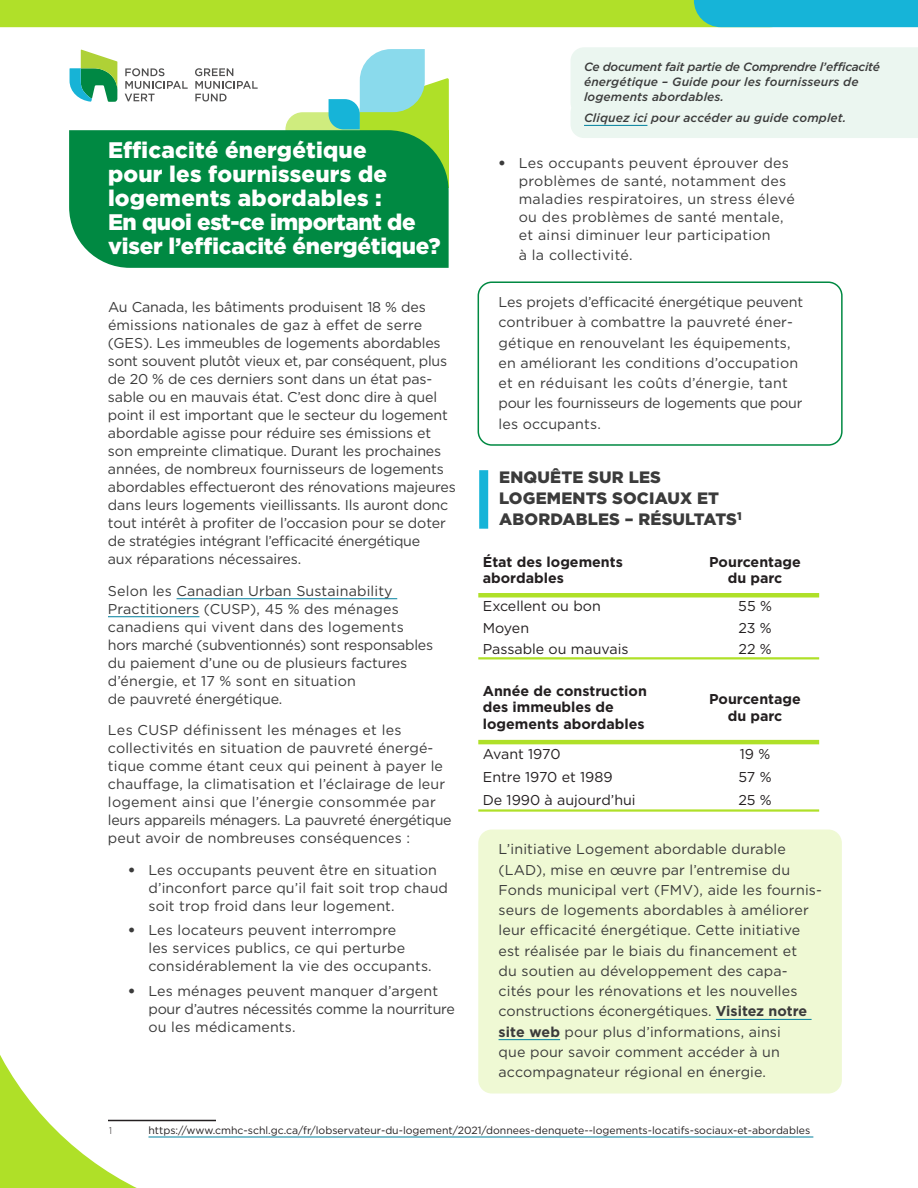
<style>
.page{position:relative;width:918px;height:1188px;background:#fff}
.page>*{position:absolute;margin:0;border:0;box-sizing:border-box;transform-origin:0 0}
.t1{font:900 22.5px/24px "Gotham";letter-spacing:.01em;color:#fff}
.t2{font:900 16.5px/21px "Gotham";letter-spacing:.01em;color:#3b3b3b}
.Body{font:14.25px/18px "Gotham";letter-spacing:-.005em;color:#3b3b3b}
.Hightlight_end-section{font:14.25px/20.2px "Gotham";letter-spacing:.01em;color:#3b3b3b}
.Highlight{font:14.25px/20.2px "Gotham";letter-spacing:.01em;color:#3b3b3b}
.Body-2{font:14.25px/18px "Gotham";letter-spacing:.02em;color:#3b3b3b}
.table_title{font:700 14.25px/16.5px "Gotham";color:#231f20}
.t3{font:14.25px "Gotham";color:#231f20}
.t4{font:14.25px "Gotham";letter-spacing:-.02em;color:#231f20}
.Emphasis{font:italic 500 12px/15px "Gotham HTF";letter-spacing:.01em;color:#3b3b3b}
.t5{font:10.5px "Gotham";color:#231f20}
.t6{font:300 10.5px "Myriad Pro";color:#231f20}
.s1{font-weight:900}
.s2{font-weight:700}
</style>
<div class="page">
<svg style="left:0;top:1055px;width:612px;height:133px"></svg>
<svg style="left:0;top:0;width:918px;height:27px;background:#8bd552"></svg>
<svg style="left:285px;top:49px;width:164px;height:81px"></svg>
<div style="left:69px;top:130px;width:380px;height:138px;background:#008942"></div>
<hr style="left:177px;top:598px;width:220px;height:1px;background:#00809e">
<hr style="left:108px;top:616px;width:91px;height:1px;background:#00809e">
<hr style="left:108px;top:1120px;width:108px;height:1px;background:#231f20">
<hr style="left:148px;top:1137px;width:665px;height:1px;background:#00809e">
<div style="left:478px;top:281px;width:365px;height:165px;border:2px solid #008942;border-radius:14px"></div>
<div style="left:479px;top:470px;width:9px;height:59px;background:#16b4d8"></div>
<div style="left:478px;top:830px;width:364px;height:264px;background:#eff9d4;border-radius:14px"></div>
<hr style="left:716px;top:1019px;width:96px;height:1px;background:#00809e">
<hr style="left:499px;top:1039px;width:61px;height:1px;background:#00809e">
<div style="left:478px;top:593px;width:213px;height:5px;background:#afe028"></div>
<div style="left:691px;top:593px;width:128px;height:5px;background:#afe028"></div>
<hr style="left:478px;top:657px;width:213px;height:2px;background:#afe028">
<hr style="left:691px;top:657px;width:128px;height:2px;background:#afe028">
<hr style="left:478px;top:740px;width:213px;height:4px;background:#afe028">
<hr style="left:691px;top:740px;width:128px;height:4px;background:#afe028">
<hr style="left:478px;top:809px;width:213px;height:3px;background:#afe028">
<hr style="left:691px;top:809px;width:128px;height:3px;background:#afe028">
<svg style="left:195px;top:68px;width:63px;height:33px"></svg>
<svg style="left:125px;top:68px;width:63px;height:33px"></svg>
<svg style="left:70px;top:50px;width:47px;height:52px"></svg>
<div style="left:571px;top:47px;width:347px;height:91px;background:#ebf6f0"></div>
<hr style="left:584px;top:125px;width:63px;height:1px;background:#00809e">
<h1 class="t1" style="left:108px;top:138px;width:334px">Efficacité énergétique<br>pour les fournisseurs de logements abordables :<br>En quoi est-ce important de viser l’efficacité énergétique?</h1>
<p class="Body" style="left:108px;top:298px;width:349px">Au Canada, les bâtiments produisent 18 % des émissions nationales de gaz à effet de serre (GES). Les immeubles de logements abordables sont souvent plutôt vieux et, par conséquent, plus de 20 % de ces derniers sont dans un état pas&shy;sable ou en mauvais état. C’est donc dire à quel point il est important que le secteur du logement abordable agisse pour réduire ses émissions et son empreinte climatique. Durant les prochaines années, de nombreux fournisseurs de logements abordables effectueront des rénovations majeures dans leurs logements vieillissants. Ils auront donc tout intérêt à profiter de l’occasion pour se doter de stratégies intégrant l’efficacité énergétique<br>aux réparations nécessaires.</p>
<p class="Body" style="left:108px;top:581px;width:327px">Selon les Canadian Urban Sustainability Practitioners (CUSP), 45 % des ménages canadiens qui vivent dans des logements hors marché (subventionnés) sont responsables du paiement d’une ou de plusieurs factures d’énergie, et 17 % sont en situation<br>de pauvreté énergétique.</p>
<p class="Body" style="left:108px;top:721px;width:345px">Les CUSP définissent les ménages et les collectivités en situation de pauvreté énergé&shy;tique comme étant ceux qui peinent à payer le chauffage, la climatisation et l’éclairage de leur logement ainsi que l’énergie consommée par leurs appareils ménagers. La pauvreté énergétique peut avoir de nombreuses conséquences :</p>
<p class="Body" style="left:148px;top:860px;width:301px;text-indent:-20px"><span class="s1">•</span> Les occupants peuvent être en situation d’inconfort parce qu’il fait soit trop chaud soit trop froid dans leur logement.</p>
<p class="Body" style="left:148px;top:921px;width:285px;text-indent:-20px"><span class="s1">•</span> Les locateurs peuvent interrompre<br>les services publics, ce qui perturbe considérablement la vie des occupants.</p>
<p class="Body" style="left:148px;top:982px;width:308px;text-indent:-20px"><span class="s1">•</span> Les ménages peuvent manquer d’argent pour d’autres nécessités comme la nourriture ou les médicaments.</p>
<p class="Emphasis" style="left:584px;top:59px;width:298px">Ce document fait partie de Comprendre l’efficacité énergétique – Guide pour les fournisseurs de logements abordables.</p>
<p class="Emphasis" style="left:584px;top:111px;width:264px">Cliquez ici pour accéder au guide complet.</p>
<p class="Body-2" style="left:519px;top:153px;width:278px;text-indent:-20px"><span class="s1">•</span> Les occupants peuvent éprouver des problèmes de santé, notamment des maladies respiratoires, un stress élevé ou des problèmes de santé mentale, et ainsi diminuer leur participation</p>
<p class="Body-2" style="left:519px;top:246px;width:115px">à la collectivité.</p>
<p class="Highlight" style="left:499px;top:292px;width:306px">Les projets d’efficacité énergétique peuvent contribuer à combattre la pauvreté éner&shy;gétique en renouvelant les équipements, en améliorant les conditions d’occupation et en réduisant les coûts d’énergie, tant pour les fournisseurs de logements que pour les occupants.</p>
<h2 class="t2" style="left:499px;top:467px;width:244px">ENQUÊTE SUR LES<br>LOGEMENTS SOCIAUX ET<br>ABORDABLES – RÉSULTATS<sup>1</sup></h2>
<p class="table_title" style="left:483px;top:553px;width:142px">État des logements abordables</p>
<p class="table_title" style="left:709px;top:553px;width:93px">Pourcentage</p>
<p class="table_title" style="left:728px;top:570px;width:56px">du parc</p>
<p class="t3" style="left:483px;top:597px;width:120px">Excellent ou bon</p>
<p class="t3" style="left:738px;top:597px;width:35px">55 %</p>
<p class="t3" style="left:483px;top:618px;width:48px">Moyen</p>
<p class="t3" style="left:738px;top:618px;width:35px">23 %</p>
<p class="t3" style="left:483px;top:639px;width:147px">Passable ou mauvais</p>
<p class="t3" style="left:738px;top:639px;width:35px">22 %</p>
<p class="table_title" style="left:483px;top:682px;width:166px">Année de construction des immeubles de logements abordables</p>
<p class="table_title" style="left:709px;top:690px;width:93px">Pourcentage</p>
<p class="table_title" style="left:728px;top:707px;width:56px">du parc</p>
<p class="t4" style="left:483px;top:745px;width:79px">Avant 1970</p>
<p class="t3" style="left:740px;top:745px;width:32px">19 %</p>
<p class="t3" style="left:483px;top:768px;width:131px">Entre 1970 et 1989</p>
<p class="t3" style="left:739px;top:768px;width:34px">57 %</p>
<p class="t3" style="left:483px;top:791px;width:154px">De 1990 à aujourd’hui</p>
<p class="t3" style="left:738px;top:791px;width:35px">25 %</p>
<p class="Hightlight_end-section" style="left:499px;top:839px;width:325px">L’initiative Logement abordable durable (LAD), mise en œuvre par l’entremise du Fonds municipal vert (FMV), aide les fournis&shy;seurs de logements abordables à améliorer leur efficacité énergétique. Cette initiative est réalisée par le biais du financement et<br>du soutien au développement des capa&shy;cités pour les rénovations et les nouvelles constructions éconergétiques. <span class="s2">Visitez notre site web</span> pour plus d’informations, ainsi<br>que pour savoir comment accéder à un accompagnateur régional en énergie.</p>
<h2 class="t6" style="left:108px;top:1124px;width:7px">1</h2>
<h2 class="t5" style="left:148px;top:1124px;width:663px">https://www.cmhc-schl.gc.ca/fr/lobservateur-du-logement/2021/donnees-denquete--logements-locatifs-sociaux-et-abordables</h2>
</div>
